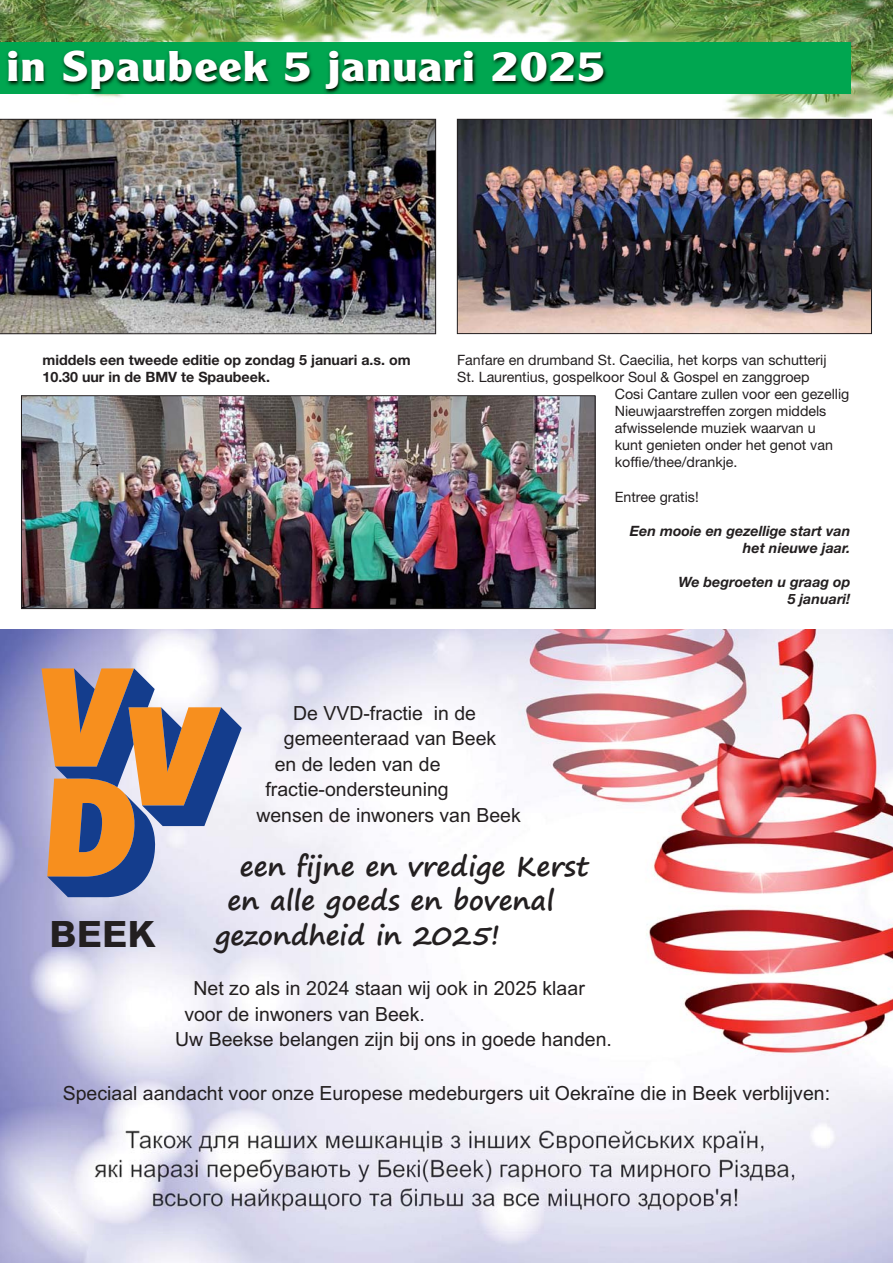
<style>
.page{position:relative;width:893px;height:1263px;background:#fff}
.page>*{position:absolute;margin:0;border:0;box-sizing:border-box;transform-origin:0 0}
.t1{font:700 42px "Clearface Gothic LH";letter-spacing:.025em;color:#fff;scale:1.18 1}
.t2{font:700 39px "Arial";color:#231f20}
.t3{font:700 27px "Segoe Print";color:#231f20}
.t4{font:19.5px "Arial";color:#231f20}
.t5{font:14.25px "Helvetica Neue";color:#231f20}
.t6{font:700 14.25px/17.1px "Helvetica Neue";color:#231f20}
.t7{font:italic 700 14.25px/17.1px "Helvetica Neue";color:#231f20;text-align:right}
</style>
<div class="page">
<img style="left:0;top:0;width:893px;height:127px">
<img style="left:0;top:41px;width:845px;height:75px">
<img style="left:0;top:629px;width:893px;height:634px">
<svg style="left:42px;top:668px;width:200px;height:229px;background:#b49785"></svg>
<img style="left:71px;top:1119px;width:756px;height:114px">
<img style="left:23px;top:397px;width:570px;height:210px">
<div style="left:21px;top:395px;width:574px;height:214px;border:1px solid #231f20"></div>
<img style="left:459px;top:121px;width:411px;height:211px">
<div style="left:457px;top:119px;width:415px;height:215px;border:1px solid #231f20"></div>
<img style="left:0;top:119px;width:436px;height:215px">
<h1 class="t1" style="left:7px;top:51px;width:509px">in Spaubeek 5 januari 2025</h1>
<p class="t6" style="left:43px;top:352px;width:370px">middels een tweede editie op zondag 5 januari a.s. om<br>10.30 uur in de BMV te Spaubeek.</p>
<p class="t5" style="left:457px;top:355px;width:371px">Fanfare en drumband St. Caecilia, het korps van schutterij</p>
<p class="t5" style="left:457px;top:372px;width:354px">St. Laurentius, gospelkoor Soul &amp; Gospel en zanggroep</p>
<p class="t5" style="left:615px;top:389px;width:236px">Cosi Cantare zullen voor een gezellig</p>
<p class="t5" style="left:615px;top:406px;width:213px">Nieuwjaarstreffen zorgen middels</p>
<p class="t5" style="left:615px;top:423px;width:202px">afwisselende muziek waarvan u</p>
<p class="t5" style="left:615px;top:440px;width:220px">kunt genieten onder het genot van</p>
<p class="t5" style="left:615px;top:457px;width:124px">koffie/thee/drankje.</p>
<p class="t5" style="left:615px;top:491px;width:85px">Entree gratis!</p>
<p class="t7" style="left:630px;top:523px;width:222px">Een mooie en gezellige start van het nieuwe jaar.</p>
<p class="t7" style="left:679px;top:575px;width:173px">We begroeten u graag op<br>5 januari!</p>
<p class="t4" style="left:293px;top:706px;width:185px">De VVD-fractie in de</p>
<p class="t4" style="left:284px;top:731px;width:214px">gemeenteraad van Beek</p>
<p class="t4" style="left:275px;top:757px;width:167px">en de leden van de</p>
<p class="t4" style="left:265px;top:782px;width:185px">fractie-ondersteuning</p>
<p class="t4" style="left:256px;top:807px;width:266px">wensen de inwoners van Beek</p>
<h3 class="t3" style="left:240px;top:854px;width:350px">een fijne en vredige Kerst</h3>
<h3 class="t3" style="left:227px;top:888px;width:328px">en alle goeds en bovenal</h3>
<h3 class="t3" style="left:215px;top:922px;width:286px">gezondheid in 2025!</h3>
<p class="t4" style="left:194px;top:981px;width:393px">Net zo als in 2024 staan wij ook in 2025 klaar</p>
<p class="t4" style="left:184px;top:1007px;width:242px">voor de inwoners van Beek.</p>
<p class="t4" style="left:175px;top:1032px;width:438px">Uw Beekse belangen zijn bij ons in goede handen.</p>
<p class="t4" style="left:63px;top:1085px;width:769px">Speciaal aandacht voor onze Europese medeburgers uit Oekraïne die in Beek verblijven:</p>
<h2 class="t2" style="left:50px;top:921px;width:108px">BEEK</h2>
</div>
